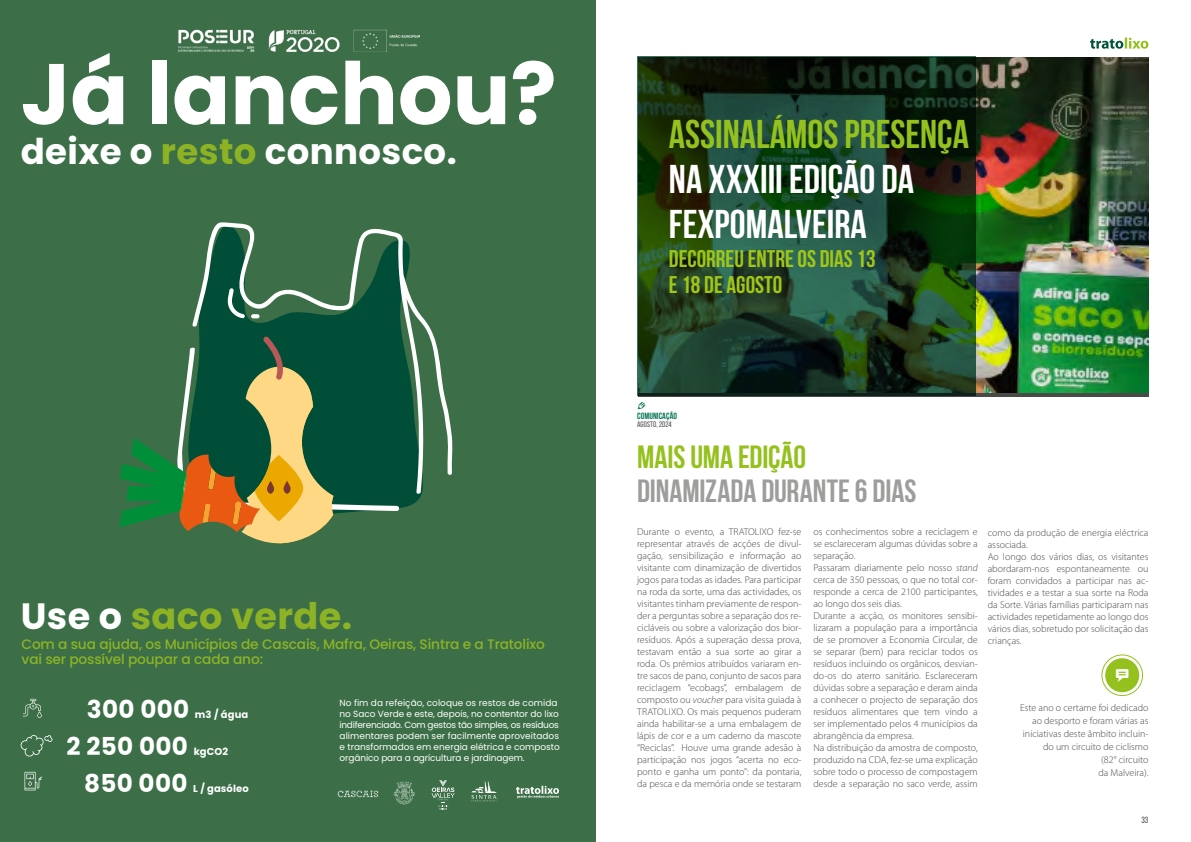
<style>
.page{position:relative;width:1191px;height:842px;background:#fff}
.page>*{position:absolute;margin:0;border:0;box-sizing:border-box;transform-origin:0 0}
.t1{font:700 85.8px "Poppins";color:#fff}
.t2{font:700 40px/45px "Bebas Neue";color:#fff}
.t3{font:700 40px "Bebas Neue";color:#95c11f}
.t4{font:700 36.6px "Poppins";letter-spacing:.01em;color:#8db325}
.t5{font:700 35.5px "Poppins";letter-spacing:.01em;color:#fff}
.t6{font:700 32px "Bebas Neue";color:#9d9d9c}
.t7{font:700 32px "Bebas Neue";letter-spacing:-.005em;color:#95c11f}
.t8{font:700 24.7px "Poppins";letter-spacing:.01em;color:#fff}
.t9{font:700 24px/26px "Bebas Neue";color:#a2c617}
.t10{font:20px "Modern Pictograms";color:#fff}
.t11{font:500 13.7px/14.7px "Poppins";letter-spacing:-.01em;color:#8db325}
.t12{font:13px "Modern Pictograms";color:#007653}
.t13{font:300 10px/12px "Myriad Pro";color:#4a4a49}
.t14{font:700 10px "Poppins";letter-spacing:.01em;color:#fff}
.t15{font:9px/10.9px "Poppins";color:#fff}
.t16{font:700 9px "Bebas Neue";letter-spacing:.01em;color:#007653}
.t17{font:9px "Bebas Neue";color:#4a4a49}
.t18{font:8px "Bebas Neue";letter-spacing:.015em;color:#4a4a49}
.s1{color:#8db325}
.s2{color:#fff}
.s3{font-style:italic}
</style>
<div class="page">
<svg style="left:1090px;top:38px;width:58px;height:11px"></svg>
<img style="left:976px;top:57px;width:172px;height:336px">
<svg style="left:637px;top:57px;width:339px;height:339px;background:#1a3b22"></svg>
<div style="left:1105px;top:658px;width:34px;height:34px;background:#95c11f;border-radius:50%"></div>
<div style="left:1101px;top:654px;width:42px;height:42px;border:1px solid #95c11f;border-radius:50%"></div>
<div style="left:0;top:0;width:595px;height:842px;background:#3c6f47"></div>
<svg style="left:192px;top:222px;width:261px;height:272px"></svg>
<svg style="left:227px;top:288px;width:18px;height:30px"></svg>
<svg style="left:119px;top:337px;width:281px;height:206px"></svg>
<svg style="left:21px;top:735px;width:31px;height:21px"></svg>
<svg style="left:23px;top:699px;width:19px;height:19px"></svg>
<svg style="left:25px;top:772px;width:17px;height:18px"></svg>
<svg style="left:431px;top:780px;width:23px;height:30px"></svg>
<svg style="left:394px;top:781px;width:21px;height:23px"></svg>
<svg style="left:338px;top:790px;width:40px;height:7px"></svg>
<svg style="left:471px;top:781px;width:27px;height:20px"></svg>
<svg style="left:516px;top:786px;width:43px;height:12px"></svg>
<img style="left:179px;top:29px;width:240px;height:23px">
<h1 class="t1" style="left:21px;top:44px;width:537px">Já lanchou?</h1>
<h3 class="t5" style="left:21px;top:131px;width:437px">deixe o <span class="s1">resto</span> connosco.</h3>
<h3 class="t4" style="left:21px;top:595px;width:333px"><span class="s2">Use o</span> saco verde.</h3>
<h3 class="t11" style="left:22px;top:637px;width:525px">Com a sua ajuda, os Municípios de Cascais, Mafra, Oeiras, Sintra e a Tratolixo vai ser possível poupar a cada ano:</h3>
<h3 class="t8" style="left:87px;top:695px;width:104px">300 000</h3>
<p class="t14" style="left:195px;top:709px;width:55px">m3 / água</p>
<h3 class="t8" style="left:67px;top:732px;width:123px">2 250 000</h3>
<p class="t14" style="left:194px;top:745px;width:36px">kgCO2</p>
<h3 class="t8" style="left:84px;top:769px;width:105px">850 000</h3>
<p class="t14" style="left:193px;top:782px;width:57px">L / gasóleo</p>
<p class="t15" style="left:339px;top:698px;width:222px">No fim da refeição, coloque os restos de comida no Saco Verde e este, depois, no contentor do lixo indiferenciado. Com gestos tão simples, os resíduos alimentares podem ser facilmente aproveitados e transformados em energia elétrica e composto orgânico para a agrícultura e jardinagem.</p>
<h2 class="t3" style="left:669px;top:112px;width:302px">ASSINALÁMOS PRESENÇA</h2>
<h2 class="t2" style="left:669px;top:156px;width:247px">NA XXXIII EDIÇÃO DA<br>FEXPOMALVEIRA</h2>
<h3 class="t9" style="left:669px;top:245px;width:208px">DECORREU ENTRE OS DIAS 13<br>E 18 DE AGOSTO</h3>
<h3 class="t12" style="left:637px;top:398px;width:10px">e</h3>
<p class="t16" style="left:637px;top:410px;width:41px">COMUNICAÇÃO</p>
<p class="t18" style="left:637px;top:420px;width:36px">AGOSTO, 2024</p>
<h3 class="t7" style="left:637px;top:440px;width:170px">MAIS UMA EDIÇÃO</h3>
<h3 class="t6" style="left:637px;top:474px;width:281px">DINAMIZADA DURANTE 6 DIAS</h3>
<p class="t13" style="left:637px;top:526px;width:166px;text-align:justify">Durante o evento, a TRATOLIXO fez-se representar através de acções de divul&shy;gação, sensibilização e informação ao visitante com dinamização de divertidos jogos para todas as idades. Para participar na roda da sorte, uma das actividades, os visitantes tinham previamente de respon&shy;der a perguntas sobre a separação dos re&shy;cicláveis ou sobre a valorização dos bior&shy;resíduos. Após a superação dessa prova, testavam então a sua sorte ao girar a roda. Os prémios atribuídos variaram en&shy;tre sacos de pano, conjunto de sacos para reciclagem “ecobags”, embalagem de composto ou <span class="s3">voucher</span> para visita guiada à TRATOLIXO. Os mais pequenos puderam ainda habilitar-se a uma embalagem de lápis de cor e a um caderno da mascote “Reciclas”. Houve uma grande adesão à participação nos jogos “acerta no eco&shy;ponto e ganha um ponto”: da pontaria, da pesca e da memória onde se testaram</p>
<p class="t13" style="left:813px;top:526px;width:166px">os conhecimentos sobre a reciclagem e se esclareceram algumas dúvidas sobre a separação.<br>Passaram diariamente pelo nosso <span class="s3">stand </span>cerca de 350 pessoas, o que no total cor&shy;responde a cerca de 2100 participantes, ao longo dos seis dias.<br>Durante a acção, os monitores sensibi&shy;lizaram a população para a importância de se promover a Economia Circular, de se separar (bem) para reciclar todos os resíduos incluindo os orgânicos, desvian&shy;do-os do aterro sanitário. Esclareceram dúvidas sobre a separação e deram ainda a conhecer o projecto de separação dos resíduos alimentares que tem vindo a ser implementado pelos 4 municípios da abrangência da empresa.<br>Na distribuição da amostra de composto, produzido na CDA, fez-se uma explicação sobre todo o processo de compostagem desde a separação no saco verde, assim</p>
<p class="t13" style="left:987px;top:527px;width:162px">como da produção de energia eléctrica associada.<br>Ao longo dos vários dias, os visitantes abordaram-nos espontaneamente ou foram convidados a participar nas ac&shy;tividades e a testar a sua sorte na Roda da Sorte. Várias famílias participaram nas actividades repetidamente ao longo dos vários dias, sobretudo por solicitação das crianças.</p>
<h3 class="t10" style="left:1114px;top:665px;width:18px">b</h3>
<p class="t13" style="left:1020px;top:701px;width:130px;line-height:13px;text-align:right">Este ano o certame foi dedicado ao desporto e foram várias as iniciativas deste âmbito incluin&shy;do um circuito de ciclismo<br>(82° circuito<br>da Malveira).</p>
<p class="t17" style="left:1141px;top:815px;width:9px">33</p>
</div>
